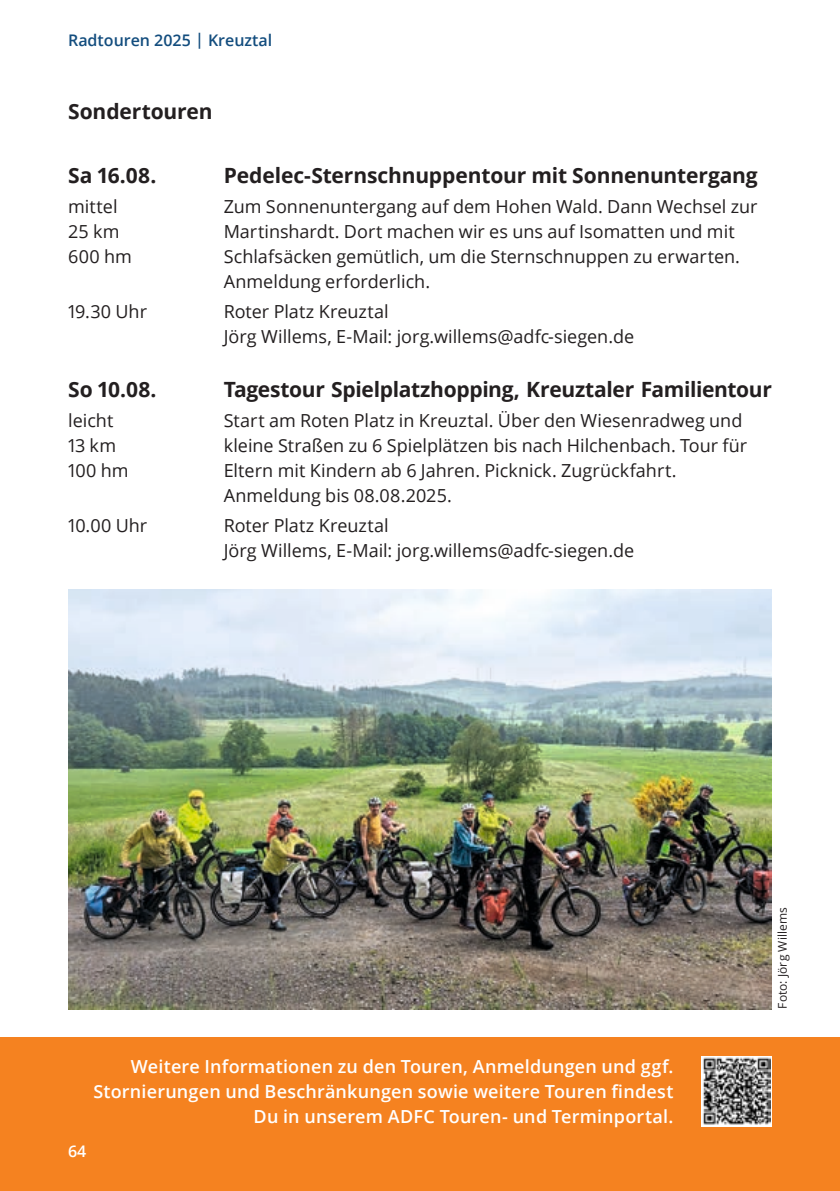
<style>
.page{position:relative;width:840px;height:1191px;background:#fff}
.page>*{position:absolute;margin:0;border:0;box-sizing:border-box;transform-origin:0 0}
.t1{font:700 21px "Open Sans";letter-spacing:-.01em;color:#231f20}
.t2{font:18px/25px "Open Sans";color:#231f20}
.t3{font:600 18px/25px "Open Sans";letter-spacing:.01em;color:#fff;text-align:right}
.t4{font:600 16px "Open Sans";color:#134d7e}
.t5{font:600 16px "Open Sans";color:#fff}
.t6{font:12px "Open Sans";letter-spacing:.015em;color:#231f20}
</style>
<div class="page">
<div style="left:0;top:1037px;width:839px;height:154px;background:#f58220"></div>
<img style="left:68px;top:590px;width:703px;height:419px">
<div style="left:700px;top:1055px;width:71px;height:71px;background:#fff"></div>
<svg style="left:703px;top:1057px;width:67px;height:68px"></svg>
<img style="left:703px;top:1057px;width:66px;height:67px">
<p class="t4" style="left:68px;top:29px;width:205px">Radtouren 2025 | Kreuztal</p>
<p class="t1" style="left:68px;top:96px;width:146px">Sondertouren</p>
<p class="t1" style="left:68px;top:160px;width:90px">Sa 16.08.</p>
<p class="t1" style="left:223px;top:160px;width:535px">Pedelec-Sternschnuppentour mit Sonnenuntergang</p>
<p class="t2" style="left:68px;top:193px;width:65px">mittel<br>25 km<br>600 hm</p>
<p class="t2" style="left:223px;top:193px;width:535px">Zum Sonnenuntergang auf dem Hohen Wald. Dann Wechsel zur Martinshardt. Dort machen wir es uns auf Isomatten und mit Schlafsäcken gemütlich, um die Sternschnuppen zu erwarten.<br>Anmeldung erforderlich.</p>
<p class="t2" style="left:68px;top:298px;width:80px">19.30 Uhr</p>
<p class="t2" style="left:223px;top:298px;width:412px">Roter Platz Kreuztal<br>Jörg Willems, E-Mail: jorg.willems@adfc-siegen.de</p>
<p class="t1" style="left:68px;top:375px;width:90px">So 10.08.</p>
<p class="t1" style="left:223px;top:375px;width:549px">Tagestour Spielplatzhopping, Kreuztaler Familientour</p>
<p class="t2" style="left:68px;top:407px;width:62px">leicht<br>13 km<br>100 hm</p>
<p class="t2" style="left:223px;top:407px;width:524px">Start am Roten Platz in Kreuztal. Über den Wiesenradweg und kleine Straßen zu 6 Spielplätzen bis nach Hilchenbach. Tour für Eltern mit Kindern ab 6 Jahren. Picknick. Zugrückfahrt.<br>Anmeldung bis 08.08.2025.</p>
<p class="t2" style="left:68px;top:512px;width:81px">10.00 Uhr</p>
<p class="t2" style="left:223px;top:512px;width:412px">Roter Platz Kreuztal<br>Jörg Willems, E-Mail: jorg.willems@adfc-siegen.de</p>
<p class="t5" style="left:68px;top:1140px;width:20px">64</p>
<p class="t3" style="left:93px;top:1053px;width:581px">Weitere Informationen zu den Touren, Anmeldungen und ggf.<br>Stornierungen und Beschränkungen sowie weitere Touren findest<br>Du in unserem ADFC Touren- und Terminportal.</p>
<p class="t6" style="left:773px;top:1009px;width:104px;rotate:-90deg">Foto: Jörg Willems</p>
</div>
